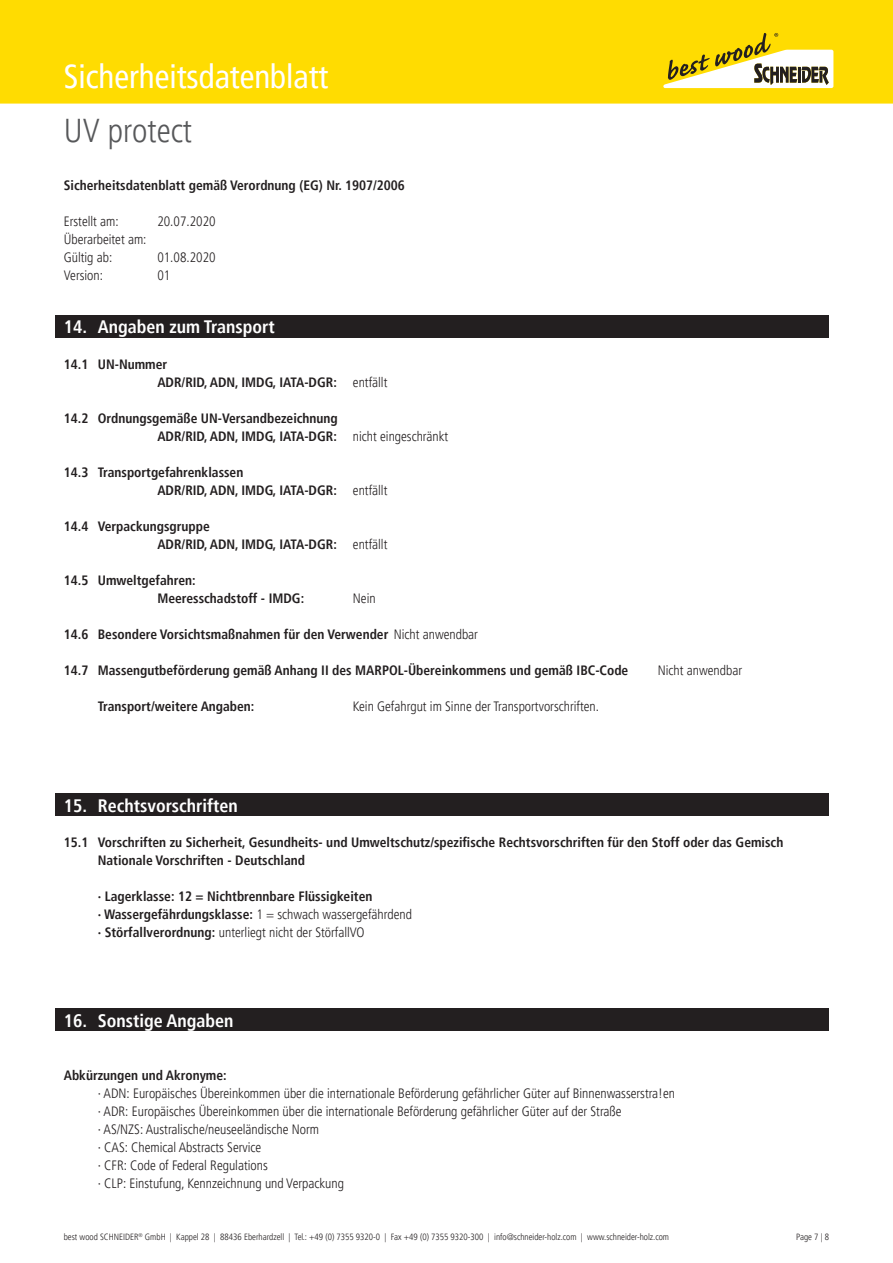
<style>
.page{position:relative;width:893px;height:1263px;background:#fff}
.page>*{position:absolute;margin:0;border:0;box-sizing:border-box;transform-origin:0 0}
.t1{font:condensed 33px "Frutiger LT Pro";color:#fff}
.t2{font:300 condensed 33px "Frutiger LT Pro";color:#57585a}
.t3{font:700 condensed 18px "Frutiger LT Pro";color:#fff}
.t4{font:700 condensed 13.5px "Frutiger LT Pro";color:#231f20}
.t5{font:300 condensed 13.5px/18px "Frutiger LT Pro";color:#231f20}
.t6{font:300 condensed 9px "Frutiger LT Pro";color:#231f20}
.s1{font-weight:300}
.s2{font-weight:700}
</style>
<div class="page">
<div style="left:0;top:0;width:893px;height:104px;background:#ffdc01"></div>
<svg style="left:663px;top:33px;width:170px;height:55px"></svg>
<div style="left:55px;top:315px;width:774px;height:23px;background:#231f20"></div>
<div style="left:55px;top:793px;width:774px;height:23px;background:#231f20"></div>
<div style="left:55px;top:1008px;width:774px;height:23px;background:#231f20"></div>
<h1 class="t1" style="left:64px;top:58px;width:266px">Sicherheitsdatenblatt</h1>
<h1 class="t2" style="left:64px;top:112px;width:130px">UV protect</h1>
<p class="t4" style="left:64px;top:177px;width:343px">Sicherheitsdatenblatt gemäß Verordnung (EG) Nr. 1907/2006</p>
<p class="t5" style="left:64px;top:212px;width:56px">Erstellt am:</p>
<p class="t5" style="left:157px;top:212px;width:60px">20.07.2020</p>
<p class="t5" style="left:64px;top:230px;width:84px">Überarbeitet am:<br>Gültig ab:</p>
<p class="t5" style="left:157px;top:248px;width:60px">01.08.2020</p>
<p class="t5" style="left:64px;top:266px;width:41px">Version:</p>
<p class="t5" style="left:157px;top:266px;width:14px">01</p>
<p class="t3" style="left:64px;top:316px;width:213px">14. Angaben zum Transport</p>
<p class="t4" style="left:64px;top:356px;width:105px">14.1 UN-Nummer</p>
<p class="t4" style="left:157px;top:374px;width:232px">ADR/RID, ADN, IMDG, IATA-DGR: <span class="s1">entfällt</span></p>
<p class="t4" style="left:64px;top:410px;width:276px">14.2 Ordnungsgemäße UN-Versandbezeichnung</p>
<p class="t4" style="left:157px;top:428px;width:292px">ADR/RID, ADN, IMDG, IATA-DGR: <span class="s1">nicht eingeschränkt</span></p>
<p class="t4" style="left:64px;top:464px;width:181px">14.3 Transportgefahrenklassen</p>
<p class="t4" style="left:157px;top:482px;width:232px">ADR/RID, ADN, IMDG, IATA-DGR: <span class="s1">entfällt</span></p>
<p class="t4" style="left:64px;top:518px;width:148px">14.4 Verpackungsgruppe</p>
<p class="t4" style="left:157px;top:536px;width:232px">ADR/RID, ADN, IMDG, IATA-DGR: <span class="s1">entfällt</span></p>
<p class="t4" style="left:64px;top:572px;width:133px">14.5 Umweltgefahren:</p>
<p class="t4" style="left:157px;top:590px;width:148px">Meeresschadstoff - IMDG:</p>
<p class="t5" style="left:353px;top:589px;width:24px">Nein</p>
<p class="t4" style="left:64px;top:626px;width:416px">14.6 Besondere Vorsichtsmaßnahmen für den Verwender <span class="s1">Nicht anwendbar</span></p>
<p class="t4" style="left:64px;top:662px;width:566px">14.7 Massengutbeförderung gemäß Anhang II des MARPOL-Übereinkommens und gemäß IBC-Code</p>
<p class="t5" style="left:658px;top:661px;width:86px">Nicht anwendbar</p>
<p class="t4" style="left:98px;top:698px;width:158px">Transport/weitere Angaben:</p>
<p class="t5" style="left:353px;top:697px;width:248px">Kein Gefahrgut im Sinne der Transportvorschriften.</p>
<p class="t3" style="left:64px;top:795px;width:176px">15. Rechtsvorschriften</p>
<p class="t4" style="left:64px;top:835px;width:721px">15.1 Vorschriften zu Sicherheit, Gesundheits- und Umweltschutz/spezifische Rechtsvorschriften für den Stoff oder das Gemisch</p>
<p class="t4" style="left:98px;top:853px;width:209px">Nationale Vorschriften - Deutschland</p>
<p class="t4" style="left:98px;top:889px;width:276px">· Lagerklasse: 12 = Nichtbrennbare Flüssigkeiten</p>
<p class="t4" style="left:98px;top:907px;width:316px">· Wassergefährdungsklasse: <span class="s1">1 = schwach wassergefährdend</span></p>
<p class="t5" style="left:98px;top:924px;width:268px"><span class="s2">· Störfallverordnung:</span> unterliegt nicht der StörfallVO</p>
<p class="t3" style="left:64px;top:1009px;width:171px">16. Sonstige Angaben</p>
<p class="t4" style="left:64px;top:1067px;width:164px">Abkürzungen und Akronyme:</p>
<p class="t5" style="left:98px;top:1085px;width:579px">· ADN: Europäisches Übereinkommen über die internationale Beförderung gefährlicher Güter auf Binnenwasserstra!en</p>
<p class="t5" style="left:98px;top:1103px;width:525px">· ADR: Europäisches Übereinkommen über die internationale Beförderung gefährlicher Güter auf der Straße</p>
<p class="t5" style="left:98px;top:1121px;width:223px">· AS/NZS: Australische/neuseeländische Norm</p>
<p class="t5" style="left:98px;top:1139px;width:165px">· CAS: Chemical Abstracts Service</p>
<p class="t5" style="left:98px;top:1157px;width:171px">· CFR: Code of Federal Regulations</p>
<p class="t5" style="left:98px;top:1175px;width:248px">· CLP: Einstufung, Kennzeichnung und Verpackung</p>
<p class="t6" style="left:64px;top:1232px;width:607px">best wood SCHNEIDER<sup>®</sup> GmbH | Kappel 28 | 88436 Eberhardzell | Tel.: +49 (0) 7355 9320-0 | Fax +49 (0) 7355 9320-300 | info@schneider-holz.com | www.schneider-holz.com</p>
<p class="t6" style="left:796px;top:1232px;width:34px">Page 7 | 8</p>
</div>
